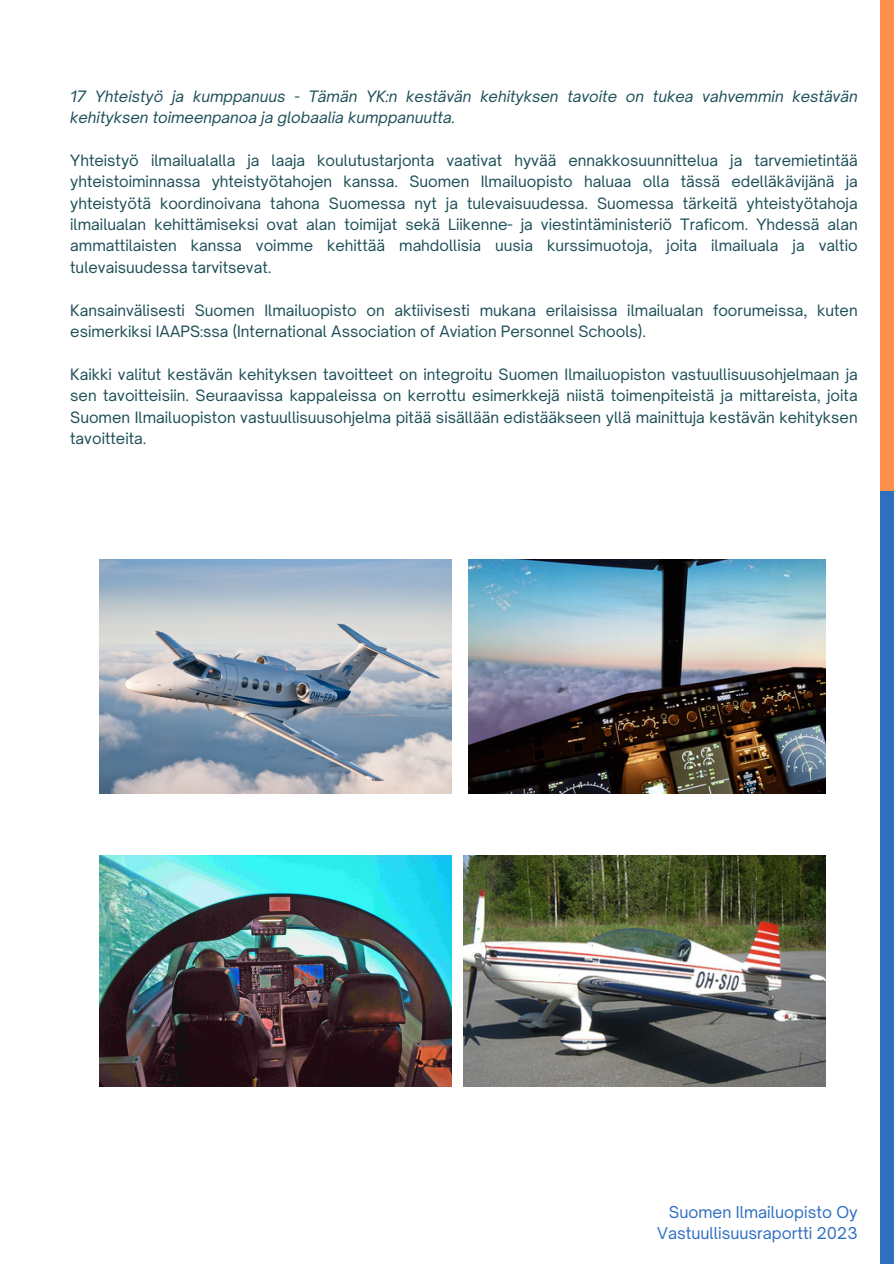
<style>
.page{position:relative;width:894px;height:1264px;background:#fff}
.page>*{position:absolute;margin:0;border:0;box-sizing:border-box;transform-origin:0 0}
.t1{font:15.6px/21.3px "Open Sauce One";color:#2f6fc0;text-align:right}
.t2{font:15px/21.3px "Open Sauce One";color:#1d4f57;text-align:justify}
.t3{font:italic 15px/21.3px "Open Sauce One";color:#1d4f57}
</style>
<div class="page">
<div style="left:880px;top:0;width:13px;height:491px;background:#ff914d"></div>
<div style="left:880px;top:491px;width:13px;height:772px;background:#2f6fc0"></div>
<img style="left:99px;top:559px;width:352px;height:234px">
<img style="left:99px;top:855px;width:352px;height:231px">
<img style="left:464px;top:855px;width:361px;height:231px">
<img style="left:468px;top:559px;width:357px;height:234px">
<p class="t3" style="left:70px;top:85px;width:788px">17 Yhteistyö ja kumppanuus - Tämän YK:n kestävän kehityksen tavoite on tukea vahvemmin kestävän kehityksen toimeenpanoa ja globaalia kumppanuutta.</p>
<p class="t2" style="left:70px;top:149px;width:788px">Yhteistyö ilmailualalla ja laaja koulutustarjonta vaativat hyvää ennakkosuunnittelua ja tarvemietintää yhteistoiminnassa yhteistyötahojen kanssa. Suomen Ilmailuopisto haluaa olla tässä edelläkävijänä ja yhteistyötä koordinoivana tahona Suomessa nyt ja tulevaisuudessa. Suomessa tärkeitä yhteistyötahoja ilmailualan kehittämiseksi ovat alan toimijat sekä Liikenne- ja viestintäministeriö Traficom. Yhdessä alan ammattilaisten kanssa voimme kehittää mahdollisia uusia kurssimuotoja, joita ilmailuala ja valtio tulevaisuudessa tarvitsevat.</p>
<p class="t2" style="left:70px;top:299px;width:788px">Kansainvälisesti Suomen Ilmailuopisto on aktiivisesti mukana erilaisissa ilmailualan foorumeissa, kuten esimerkiksi IAAPS:ssa (International Association of Aviation Personnel Schools).</p>
<h1 class="t2" style="left:70px;top:363px;width:788px">Kaikki valitut kestävän kehityksen tavoitteet on integroitu Suomen Ilmailuopiston vastuullisuusohjelmaan ja sen tavoitteisiin. Seuraavissa kappaleissa on kerrottu esimerkkejä niistä toimenpiteistä ja mittareista, joita Suomen Ilmailuopiston vastuullisuusohjelma pitää sisällään edistääkseen yllä mainittuja kestävän kehityksen tavoitteita.</h1>
<p class="t1" style="left:657px;top:1200px;width:202px">Suomen Ilmailuopisto Oy<br>Vastuullisuusraportti 2023</p>
</div>
